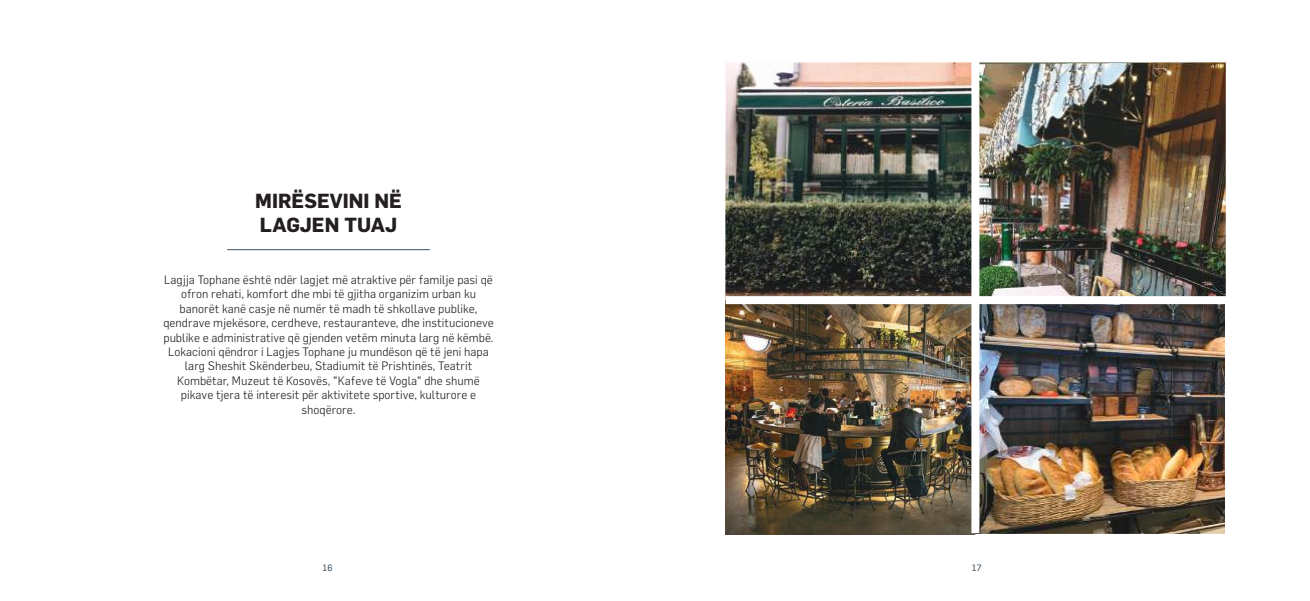
<style>
.page{position:relative;width:1310px;height:601px;background:#fff}
.page>*{position:absolute;margin:0;border:0;box-sizing:border-box;transform-origin:0 0}
.t1{font:700 20px/24px "Flama";color:#241f1f}
.t2{font:300 12px/14.4px "Flama";color:#241f1f;text-align:center}
.t3{font:9px "Flama";color:#3f5363}
</style>
<div class="page">
<hr style="left:227px;top:249px;width:203px;height:1px;background:#3f5363">
<img style="left:726px;top:304px;width:248px;height:230px">
<img style="left:974px;top:304px;width:250px;height:230px">
<img style="left:726px;top:62px;width:499px;height:234px">
<div style="left:971px;top:55px;width:8px;height:478px;background:#fff"></div>
<h1 class="t1" style="left:255px;top:188px;width:148px">MIRËSEVINI NË<br>LAGJEN TUAJ</h1>
<p class="t2" style="left:163px;top:272px;width:332px">Lagjja Tophane është ndër lagjet më atraktive për familje pasi që ofron rehati, komfort dhe mbi të gjitha organizim urban ku banorët kanë casje në numër të madh të shkollave publike, qendrave mjekësore, cerdheve, restauranteve, dhe institucioneve publike e administrative që gjenden vetëm minuta larg në këmbë.<br>Lokacioni qëndror i Lagjes Tophane ju mundëson që të jeni hapa larg Sheshit Skënderbeu, Stadiumit të Prishtinës, Teatrit Kombëtar, Muzeut të Kosovës, "Kafeve të Vogla" dhe shumë pikave tjera të interesit për aktivitete sportive, kulturore e shoqërore.</p>
<p class="t3" style="left:323px;top:562px;width:12px">16</p>
<p class="t3" style="left:972px;top:562px;width:11px">17</p>
</div>
